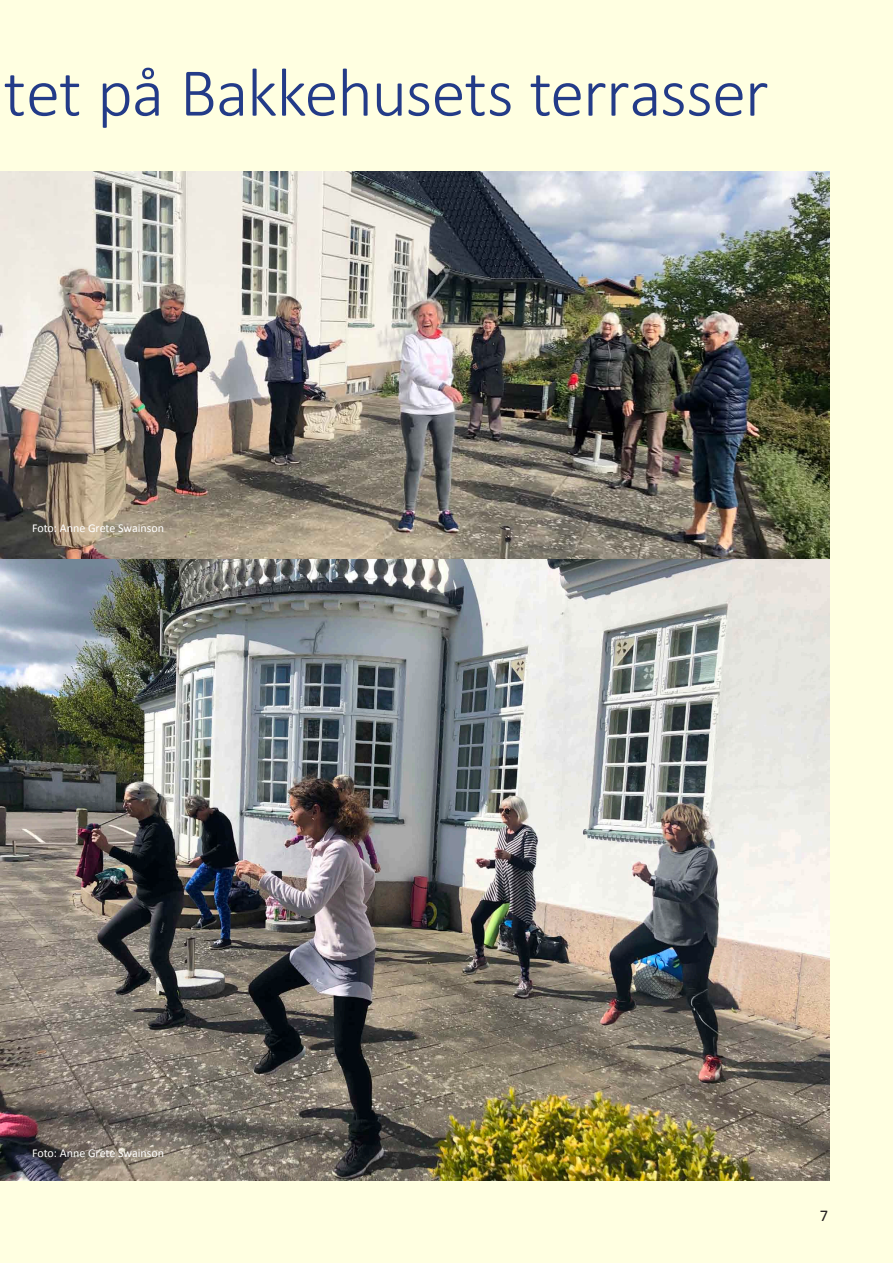
<style>
.page{position:relative;width:893px;height:1263px;background:#ffffe1}
.page>*{position:absolute;margin:0;border:0;box-sizing:border-box;transform-origin:0 0}
.t1{font:300 69px "Calibri";letter-spacing:-.02em;color:#233b88}
.t2{font:16.5px "Calibri";color:#231f20}
.Billedtekst{font:12px "Calibri";color:#fff}
</style>
<div class="page">
<img style="left:0;top:171px;width:829px;height:1010px">
<h1 class="t1" style="left:3px;top:50px;width:767px">tet på Bakkehusets terrasser</h1>
<p class="Billedtekst" style="left:32px;top:520px;width:134px">Foto: Anne Grete Swainson</p>
<p class="Billedtekst" style="left:32px;top:1146px;width:134px">Foto: Anne Grete Swainson</p>
<p class="t2" style="left:820px;top:1205px;width:10px">7</p>
</div>
